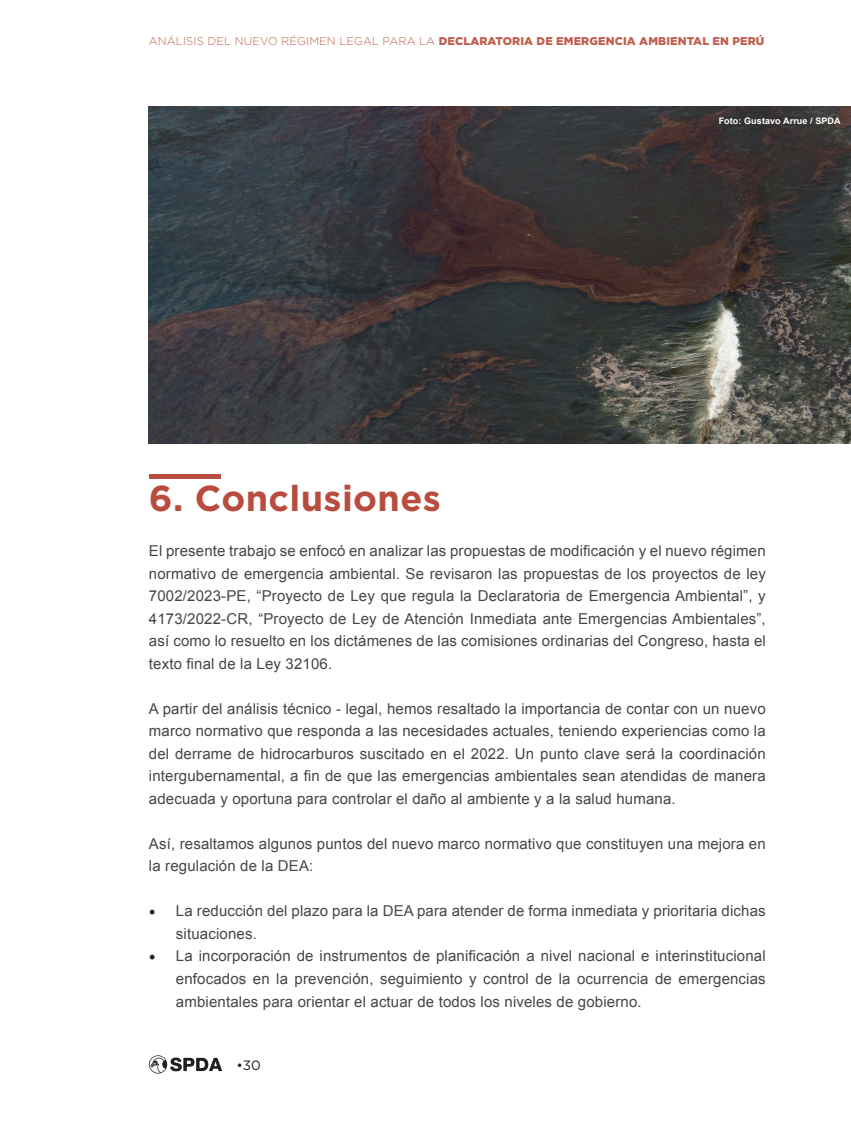
<style>
.page{position:relative;width:851px;height:1127px;background:#fff}
.page>*{position:absolute;margin:0;border:0;box-sizing:border-box;transform-origin:0 0}
.t1{font:700 36px "Gotham";letter-spacing:.01em;color:#b84d3f}
.t2{font:15px/22.5px "Arial";letter-spacing:.01em;color:#454647;text-align:justify}
.t3{font:13.5px "Gotham";color:#231f20}
.t4{font:900 11.25px "Gotham";letter-spacing:.01em;color:#c05f4e}
.t5{font:700 9px "Arial";letter-spacing:.01em;color:#fff}
.s1{font-weight:300}
.s2{font-family:"Minion Pro";font-size:18px;color:#231f20}
</style>
<div class="page">
<svg style="left:148px;top:1055px;width:74px;height:19px"></svg>
<img style="left:149px;top:106px;width:701px;height:338px">
<div style="left:149px;top:474px;width:71px;height:5px;background:#b84d3f"></div>
<p class="t4" style="left:149px;top:33px;width:617px"><span class="s1">ANÁLISIS DEL NUEVO RÉGIMEN LEGAL PARA LA</span> DECLARATORIA DE EMERGENCIA AMBIENTAL EN PERÚ</p>
<p class="t5" style="left:718px;top:114px;width:123px">Foto: Gustavo Arrue / SPDA</p>
<h1 class="t1" style="left:149px;top:475px;width:293px">6. Conclusiones</h1>
<p class="t2" style="left:149px;top:540px;width:618px">El presente trabajo se enfocó en analizar las propuestas de modificación y el nuevo régimen normativo de emergencia ambiental. Se revisaron las propuestas de los proyectos de ley 7002/2023-PE, “Proyecto de Ley que regula la Declaratoria de Emergencia Ambiental”, y 4173/2022-CR, “Proyecto de Ley de Atención Inmediata ante Emergencias Ambientales”, así como lo resuelto en los dictámenes de las comisiones ordinarias del Congreso, hasta el texto final de la Ley 32106.</p>
<p class="t2" style="left:149px;top:697px;width:618px">A partir del análisis técnico - legal, hemos resaltado la importancia de contar con un nuevo marco normativo que responda a las necesidades actuales, teniendo experiencias como la del derrame de hidrocarburos suscitado en el 2022. Un punto clave será la coordinación intergubernamental, a fin de que las emergencias ambientales sean atendidas de manera adecuada y oportuna para controlar el daño al ambiente y a la salud humana.</p>
<p class="t2" style="left:149px;top:832px;width:618px">Así, resaltamos algunos puntos del nuevo marco normativo que constituyen una mejora en la regulación de la DEA:</p>
<p class="t2" style="left:176px;top:900px;width:591px;text-indent:-27px"><span class="s2">•</span> La reducción del plazo para la DEA para atender de forma inmediata y prioritaria dichas situaciones.</p>
<p class="t2" style="left:176px;top:945px;width:591px;text-indent:-27px"><span class="s2">•</span> La incorporación de instrumentos de planificación a nivel nacional e interinstitucional enfocados en la prevención, seguimiento y control de la ocurrencia de emergencias ambientales para orientar el actuar de todos los niveles de gobierno.</p>
<p class="t3" style="left:236px;top:1056px;width:26px">•30</p>
</div>
